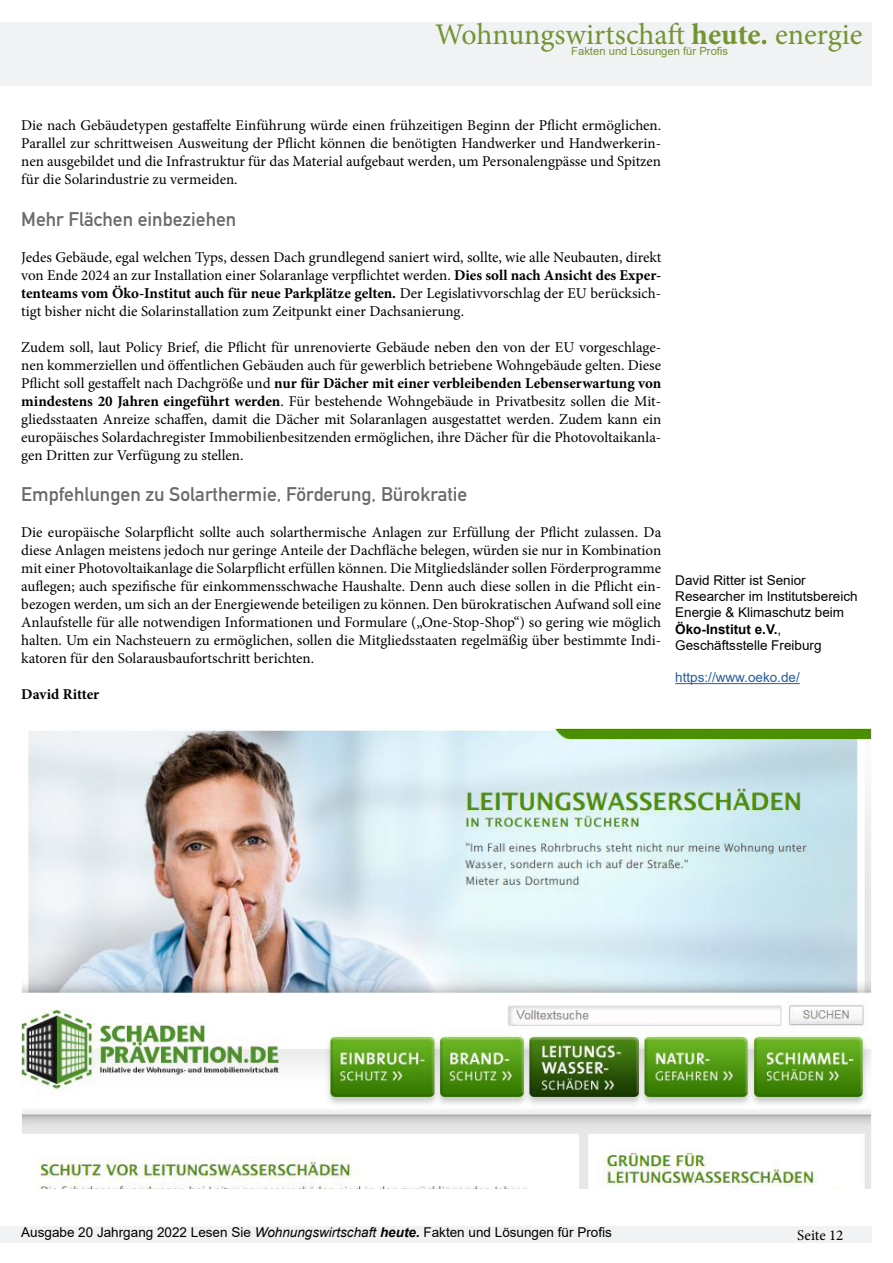
<style>
.page{position:relative;width:893px;height:1263px;background:#fff}
.page>*{position:absolute;margin:0;border:0;box-sizing:border-box;transform-origin:0 0}
.t1{font:30px "Minion Pro";color:#739433}
.t2{font:19.5px "DIN Mittelschrift Std";color:#6b6b6b}
.t3{font:15px/18px "Minion Pro";color:#000;text-align:justify}
.t4{font:700 15px "Minion Pro";letter-spacing:-.005em;color:#000}
.t5{font:13.5px/16.2px "Arial";color:#000}
.t6{font:13.5px "Arial";color:#275b9b}
.t7{font:11.25px "Arial";color:#739433}
.s1{font-weight:700}
.s2{font-style:italic}
.s3{font-weight:700;font-style:italic}
</style>
<div class="page">
<div style="left:0;top:22px;width:872px;height:63px;background:#f1f2f3"></div>
<div style="left:0;top:1226px;width:872px;height:16px;background:#f1f2f3"></div>
<hr style="left:675px;top:683px;width:125px;height:1px;background:#275b9b">
<img style="left:21px;top:728px;width:851px;height:460px">
<h1 class="t1" style="left:435px;top:14px;width:429px">Wohnungswirtschaft <span class="s1">heute.</span> energie</h1>
<p class="t7" style="left:571px;top:43px;width:158px">Fakten und Lösungen für Profis</p>
<p class="t3" style="left:21px;top:116px;width:641px">Die nach Gebäudetypen gestaffelte Einführung würde einen frühzeitigen Beginn der Pflicht ermöglichen.<br>Parallel zur schrittweisen Ausweitung der Pflicht können die benötigten Handwerker und Handwerkerin&shy;nen ausgebildet und die Infrastruktur für das Material aufgebaut werden, um Personalengpässe und Spitzen für die Solarindustrie zu vermeiden.</p>
<h2 class="t2" style="left:21px;top:207px;width:217px">Mehr Flächen einbeziehen</h2>
<p class="t3" style="left:21px;top:248px;width:642px">Jedes Gebäude, egal welchen Typs, dessen Dach grundlegend saniert wird, sollte, wie alle Neubauten, direkt von Ende 2024 an zur Installation einer Solaranlage verpflichtet werden. <span class="s1">Dies soll nach Ansicht des Exper&shy;tenteams vom Öko-Institut auch für neue Parkplätze gelten.</span> Der Legislativvorschlag der EU berücksich&shy;tigt bisher nicht die Solarinstallation zum Zeitpunkt einer Dachsanierung.</p>
<p class="t3" style="left:21px;top:338px;width:641px">Zudem soll, laut Policy Brief, die Pflicht für unrenovierte Gebäude neben den von der EU vorgeschlage&shy;nen kommerziellen und öffentlichen Gebäuden auch für gewerblich betriebene Wohngebäude gelten. Diese Pflicht soll gestaffelt nach Dachgröße und <span class="s1">nur für Dächer mit einer verbleibenden Lebenserwartung von mindestens 20 Jahren eingeführt werden</span>. Für bestehende Wohngebäude in Privatbesitz sollen die Mit&shy;gliedsstaaten Anreize schaffen, damit die Dächer mit Solaranlagen ausgestattet werden. Zudem kann ein europäisches Solardachregister Immobilienbesitzenden ermöglichen, ihre Dächer für die Photovoltaikanla&shy;gen Dritten zur Verfügung zu stellen.</p>
<h2 class="t2" style="left:21px;top:483px;width:448px">Empfehlungen zu Solarthermie, Förderung, Bürokratie</h2>
<p class="t3" style="left:21px;top:523px;width:641px">Die europäische Solarpflicht sollte auch solarthermische Anlagen zur Erfüllung der Pflicht zulassen. Da diese Anlagen meistens jedoch nur geringe Anteile der Dachfläche belegen, würden sie nur in Kombination mit einer Photovoltaikanlage die Solarpflicht erfüllen können. Die Mitgliedsländer sollen Förderprogramme auflegen; auch spezifische für einkommensschwache Haushalte. Denn auch diese sollen in die Pflicht ein&shy;bezogen werden, um sich an der Energiewende beteiligen zu können. Den bürokratischen Aufwand soll eine Anlaufstelle für alle notwendigen Informationen und Formulare („One-Stop-Shop“) so gering wie möglich halten. Um ein Nachsteuern zu ermöglichen, sollen die Mitgliedsstaaten regelmäßig über bestimmte Indi&shy;katoren für den Solarausbaufortschritt berichten.</p>
<p class="t4" style="left:21px;top:684px;width:80px">David Ritter</p>
<p class="t5" style="left:675px;top:572px;width:184px">David Ritter ist Senior<br>Researcher im Institutsbereich<br>Energie &amp; Klimaschutz beim<br><span class="s1">Öko-Institut e.V.</span>,<br>Geschäftsstelle Freiburg</p>
<p class="t6" style="left:675px;top:668px;width:126px">https://www.oeko.de/</p>
<p class="t5" style="left:21px;top:1224px;width:592px">Ausgabe 20 Jahrgang 2022 Lesen Sie <span class="s2">Wohnungswirtschaft</span> <span class="s3">heute.</span> Fakten und Lösungen für Profis</p>
<p class="t3" style="left:797px;top:1226px;width:48px">Seite 12</p>
</div>
